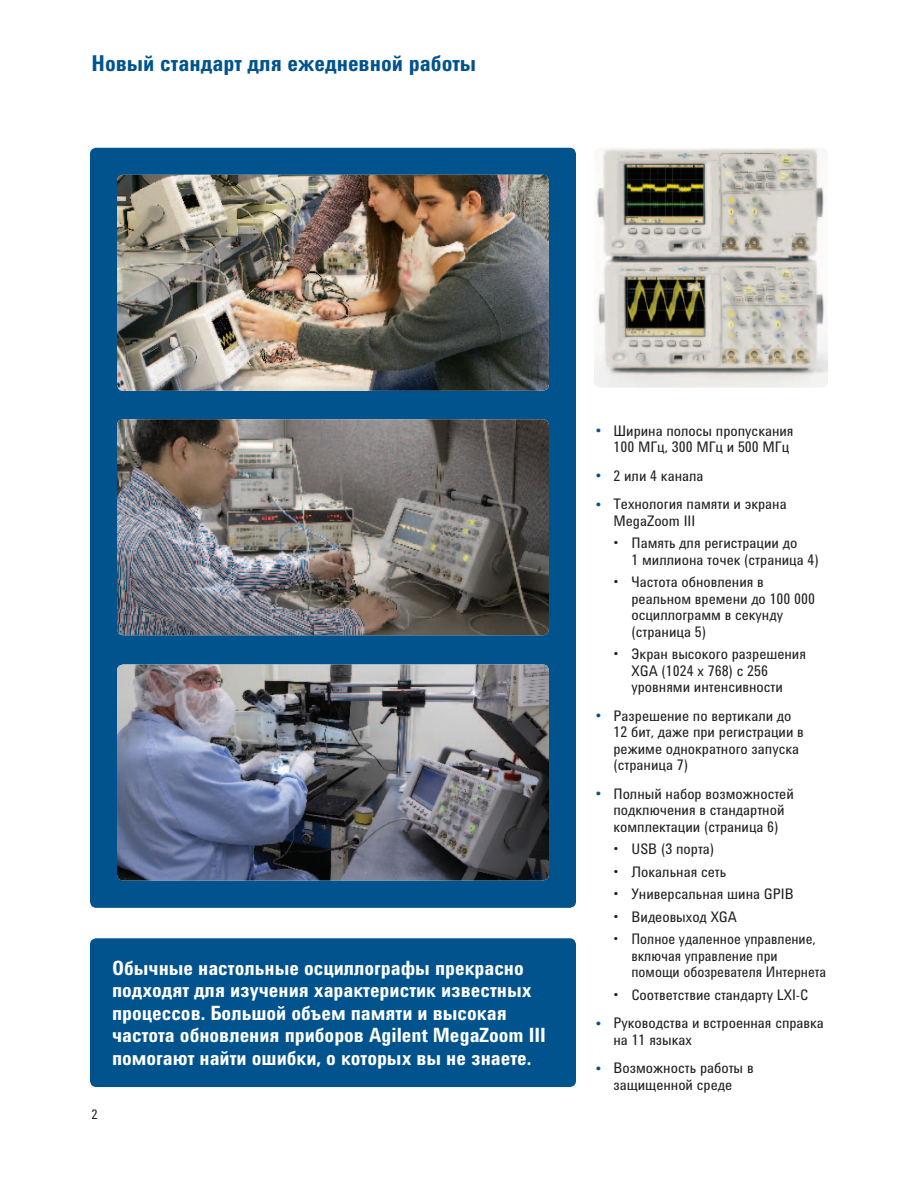
<style>
.page{position:relative;width:918px;height:1188px;background:#fff}
.page>*{position:absolute;margin:0;border:0;box-sizing:border-box;transform-origin:0 0}
.t1{font:700 22.5px "Agilent Condensed CFF";color:#00538d}
.t2{font:700 20.25px/22.5px "Agilent Condensed CFF";color:#fff}
.t3{font:15px/16.5px "Agilent Condensed CFF";color:#231f20}
.t4{font:15px/16.5px "Agilent Condensed CFF";color:#231f20;scale:.96 1}
.t5{font:13.5px "Agilent Condensed CFF";color:#231f20}
.s1{font-size:18px;color:#00538d}
</style>
<div class="page">
<div style="left:90px;top:148px;width:486px;height:760px;background:#00538d;border-radius:6px"></div>
<div style="left:90px;top:938px;width:486px;height:149px;background:#00538d;border-radius:6px"></div>
<img style="left:117px;top:175px;width:432px;height:216px;border-radius:6px">
<img style="left:117px;top:419px;width:432px;height:216px;border-radius:6px">
<img style="left:117px;top:664px;width:432px;height:216px;border-radius:6px">
<img style="left:594px;top:148px;width:234px;height:240px;border-radius:6px">
<h1 class="t1" style="left:92px;top:55px;width:386px">Новый стандарт для ежедневной работы</h1>
<h2 class="t2" style="left:112px;top:959px;width:436px">Обычные настольные осциллографы прекрасно подходят для изучения характеристик известных процессов. Большой объем памяти и высокая частота обновления приборов Agilent MegaZoom III помогают найти ошибки, о которых вы не знаете.</h2>
<p class="t5" style="left:91px;top:1109px;width:8px">2</p>
<p class="t3" style="left:596px;top:424px;width:200px;text-align:right"><span class="s1">•</span> Ширина полосы пропускания<br>100 МГц, 300 МГц и 500 МГц</p>
<p class="t3" style="left:596px;top:469px;width:110px"><span class="s1">•</span> 2 или 4 канала</p>
<p class="t3" style="left:614px;top:498px;width:175px;text-indent:-18px"><span class="s1">•</span> Технология памяти и экрана<br>MegaZoom III</p>
<p class="t3" style="left:632px;top:537px;width:189px;text-indent:-18px">• Память для регистрации до<br>1 миллиона точек (страница 4)</p>
<p class="t3" style="left:632px;top:576px;width:185px;text-indent:-18px">• Частота обновления в реальном времени до 100 000 осциллограмм в секунду (страница 5)</p>
<p class="t3" style="left:632px;top:648px;width:176px;text-indent:-18px">• Экран высокого разрешения<br>XGA (1024 x 768) с 256 уровнями интенсивности</p>
<p class="t3" style="left:614px;top:709px;width:192px;text-indent:-18px"><span class="s1">•</span> Разрешение по вертикали до<br>12 бит, даже при регистрации в режиме однократного запуска (страница 7)</p>
<p class="t3" style="left:596px;top:787px;width:200px;text-align:center"><span class="s1">•</span> Полный набор возможностей подключения в стандартной комплектации (страница 6)</p>
<p class="t3" style="left:614px;top:843px;width:102px">• USB (3 порта)</p>
<p class="t3" style="left:614px;top:865px;width:114px">• Локальная сеть</p>
<p class="t3" style="left:614px;top:888px;width:182px">• Универсальная шина GPIB</p>
<p class="t3" style="left:614px;top:910px;width:125px">• Видеовыход XGA</p>
<p class="t4" style="left:632px;top:933px;width:204px;text-indent:-18px">• Полное удаленное управление, включая управление при помощи обозревателя Интернета</p>
<p class="t3" style="left:614px;top:988px;width:196px">• Соответствие стандарту LXI-C</p>
<p class="t3" style="left:614px;top:1017px;width:212px;text-indent:-18px"><span class="s1">•</span> Руководства и встроенная справка на 11 языках</p>
<p class="t3" style="left:596px;top:1062px;width:160px;text-align:center"><span class="s1">•</span> Возможность работы в защищенной среде</p>
</div>
